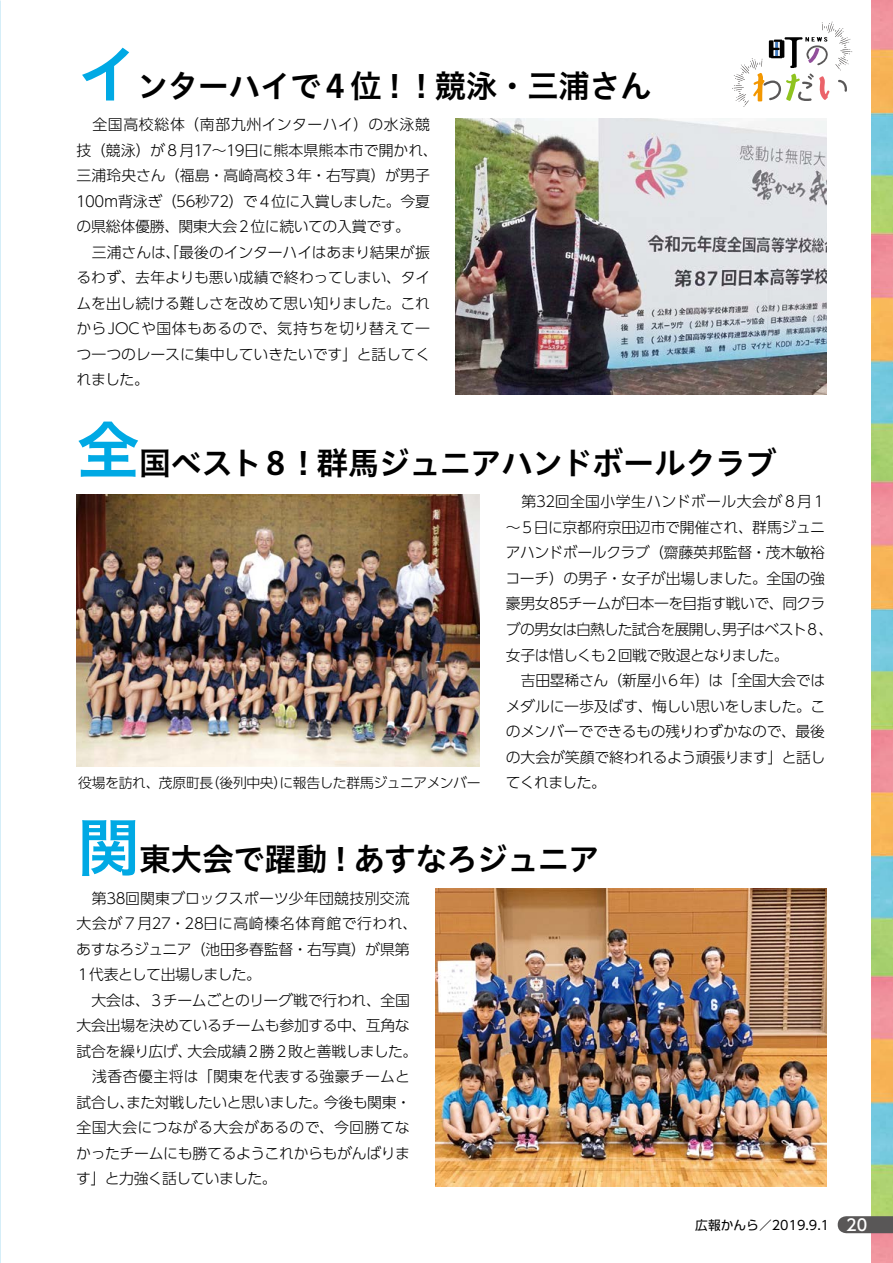
<style>
.page{position:relative;width:893px;height:1263px;background:#fff}
.page>*{position:absolute;margin:0;border:0;box-sizing:border-box;transform-origin:0 0}
.t1{font:31.95px "Hiragino UD Sans Std W6";letter-spacing:-.035em;color:#000}
.t2{font:500 15.9px "UD Shin Go Pro";color:#fff}
.t3{font:300 14.85px/25.5px "UD Shin Go Pro";letter-spacing:-.02em;color:#000}
.t4{font:300 14.85px "UD Shin Go Pro";letter-spacing:.03em;color:#000}
.t5{font:300 14.85px "UD Shin Go Pro";letter-spacing:.01em;color:#000}
.t6{font:300 14.85px "UD Shin Go Pro";letter-spacing:.025em;color:#000}
.t7{font:300 14.85px "UD Shin Go Pro";letter-spacing:-.04em;color:#000}
.t8{font:300 13.8px "UD Shin Go Pro";letter-spacing:-.025em;color:#000}
.t9{font:12.75px "UD Shin Go Pro";color:#000}
.s1{font-size:63.75px;color:#00a9e4}
</style>
<div class="page">
<img style="left:872px;top:0;width:21px;height:1263px">
<img style="left:77px;top:494px;width:403px;height:272px">
<img style="left:435px;top:889px;width:391px;height:297px">
<img style="left:455px;top:118px;width:372px;height:276px">
<svg style="left:732px;top:22px;width:120px;height:85px"></svg>
<svg style="left:838px;top:1216px;width:55px;height:17px"></svg>
<h1 class="t1" style="left:76px;top:61px;width:577px"><span class="s1">イ</span>ンターハイで４位！！競泳・三浦さん</h1>
<p class="t3" style="left:76px;top:111px;width:363px">　全国高校総体（南部九州インターハイ）の水泳競技（競泳）が８月17～19日に熊本県熊本市で開かれ、三浦玲央さん（福島・高崎高校３年・右写真）が男子<br>100ｍ背泳ぎ（56秒72）で４位に入賞しました。今夏の県総体優勝、関東大会２位に続いての入賞です。<br>　三浦さんは、「最後のインターハイはあまり結果が振るわず、去年よりも悪い成績で終わってしまい、タイムを出し続ける難しさを改めて思い知りました。これからJOCや国体もあるので、気持ちを切り替えて一つ一つのレースに集中していきたいです」と話してくれました。</p>
<h1 class="t1" style="left:76px;top:438px;width:702px"><span class="s1">全</span>国ベスト８！群馬ジュニアハンドボールクラブ</h1>
<p class="t8" style="left:206px;top:771px;width:276px">（後列中央に報告した群馬ジュニアメンバー</p>
<p class="t8" style="left:274px;top:771px;width:15px">）</p>
<p class="t8" style="left:78px;top:771px;width:137px">役場を訪れ、茂原町長</p>
<p class="t3" style="left:506px;top:488px;width:329px">　第32回全国小学生ハンドボール大会が８月１～５日に京都府京田辺市で開催され、群馬ジュニアハンドボールクラブ（齋藤英邦監督・茂木敏裕コーチ）の男子・女子が出場しました。全国の強豪男女85チームが日本一を目指す戦いで、同クラブの男女は白熱した試合を展開し男子はベスト８、</p>
<p class="t3" style="left:506px;top:616px;width:321px;text-indent:210px">、<br>女子は惜しくも２回戦で敗退となりました。<br>　吉田塁稀さん（新屋小６年）は「全国大会ではメダルに一歩及ばす、悔しい思いをしました。このメンバーでできるもの残りわずかなので、最後の大会が笑顔で終われるよう頑張ります」と話してくれました。</p>
<h1 class="t1" style="left:77px;top:835px;width:525px"><span class="s1">関</span>東大会で躍動！あすなろジュニア</h1>
<p class="t5" style="left:77px;top:886px;width:335px">　第38回関東ブロックスポーツ少年団競技別交流</p>
<p class="t4" style="left:76px;top:911px;width:342px">大会が７月27・28日に高崎榛名体育館で行われ、</p>
<p class="t3" style="left:76px;top:936px;width:335px">あすなろジュニア（池田多春監督・右写真）が県第</p>
<p class="t3" style="left:76px;top:961px;width:187px">１代表として出場しました。</p>
<p class="t3" style="left:77px;top:987px;width:335px">　大会は、３チームごとのリーグ戦で行われ、全国</p>
<p class="t3" style="left:76px;top:1012px;width:335px">大会出場を決めているチームも参加する中、互角な</p>
<p class="t7" style="left:188px;top:1039px;width:231px">大会成績２勝２敗と善戦しました。</p>
<p class="t3" style="left:76px;top:1038px;width:118px">試合を繰り広げ、</p>
<p class="t6" style="left:77px;top:1064px;width:335px">　浅香杏優主将は「関東を代表する強豪チームと</p>
<p class="t3" style="left:324px;top:1089px;width:89px">今後も関東・</p>
<p class="t3" style="left:76px;top:1089px;width:252px">試合しまた対戦したいと思いました。</p>
<p class="t3" style="left:76px;top:1089px;width:335px;text-indent:43px">、<br>全国大会につながる大会があるので、今回勝てなかったチームにも勝てるようこれからもがんばります」と力強く話していました。</p>
<p class="t9" style="left:695px;top:1214px;width:135px">広報かんら／2019.9.1</p>
<p class="t2" style="left:846px;top:1212px;width:23px">20</p>
</div>
